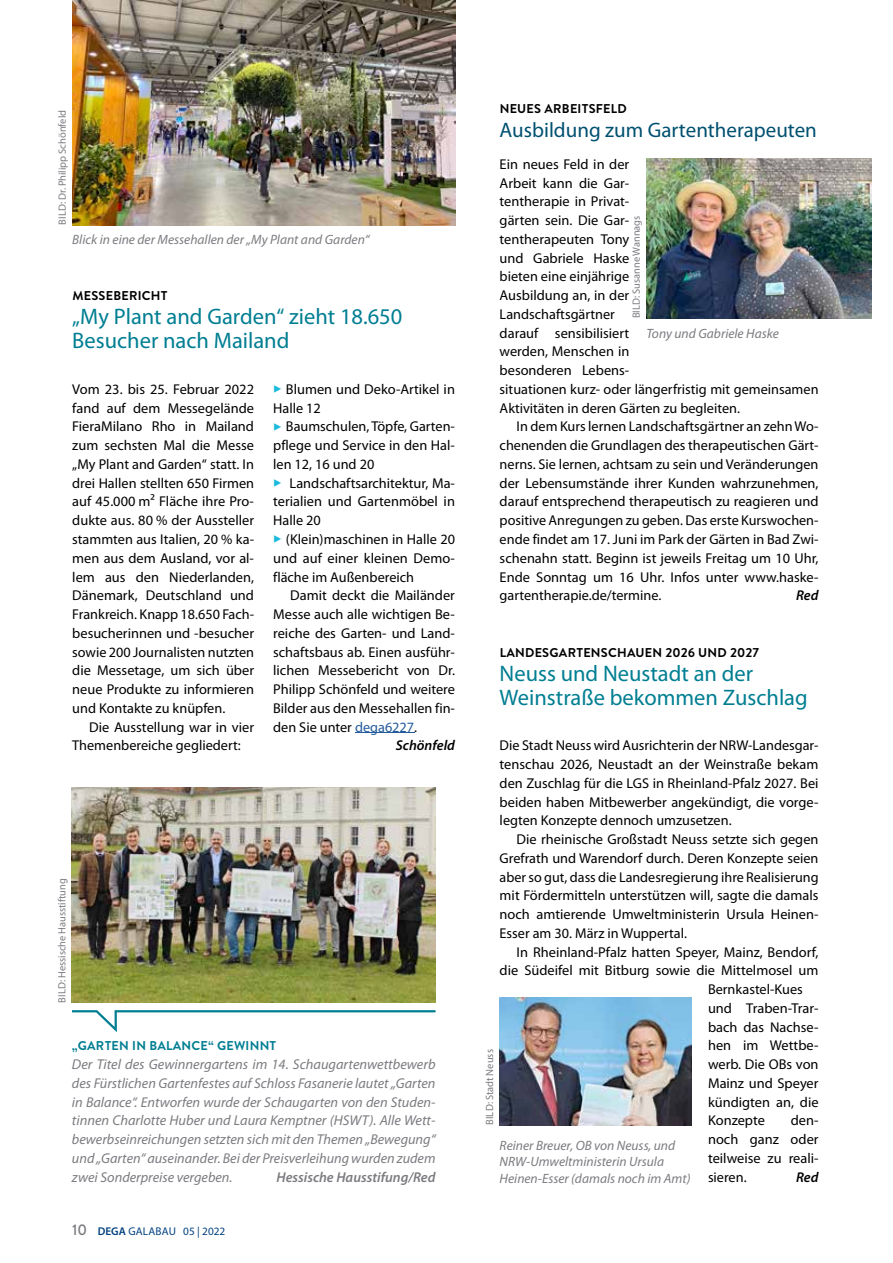
<style>
.page{position:relative;width:893px;height:1263px;background:#fff}
.page>*{position:absolute;margin:0;border:0;box-sizing:border-box;transform-origin:0 0}
.t1{font:22.5px/24px "Myriad Pro";color:#007e92}
.t2{font:21px "Myriad Pro";color:#005070}
.t3{font:14.25px/18.8px "Myriad Pro";color:#000;text-align:justify}
.t4{font:italic 14.25px/18.8px "Myriad Pro";color:#7b7b81;text-align:justify}
.t5{font:italic 600 14.25px "Myriad Pro";color:#7b7b81}
.t6{font:italic 600 14.25px "Myriad Pro";color:#000}
.t7{font:italic 13.5px/16.5px "Myriad Pro";color:#7b7b81}
.t8{font:700 12.75px "Brandon Text";letter-spacing:.02em;color:#000}
.t9{font:700 12.75px "Brandon Text";letter-spacing:.02em;color:#007e92}
.t10{font:11.25px "Myriad Pro";letter-spacing:.01em;color:#004180}
.t11{font:10.5px "Myriad Pro";color:#7b7b81}
.s1{font-family:"Minion Pro";font-size:15.75px;color:#19bade}
.s2{color:#245a9c}
.s3{font-family:"Brandon Text";font-weight:500;font-size:15px;color:#7b7b81}
.s4{font-weight:600}
</style>
<div class="page">
<hr style="left:355px;top:732px;width:59px;height:1px;background:#245a9c">
<img style="left:72px;top:788px;width:364px;height:215px">
<svg style="left:72px;top:1010px;width:364px;height:22px"></svg>
<img style="left:73px;top:0;width:382px;height:225px">
<img style="left:500px;top:998px;width:191px;height:127px">
<img style="left:646px;top:159px;width:225px;height:160px">
<p class="t11" style="left:56px;top:225px;width:117px;rotate:-90deg">BILD: Dr. Philipp Schönfeld</p>
<p class="t7" style="left:72px;top:231px;width:299px">Blick in eine der Messehallen der „My Plant and Garden“</p>
<p class="t8" style="left:72px;top:287px;width:97px">MESSEBERICHT</p>
<h1 class="t1" style="left:72px;top:304px;width:332px">„My Plant and Garden“ zieht 18.650<br>Besucher nach Mailand</h1>
<p class="t3" style="left:72px;top:380px;width:183px">Vom 23. bis 25. Februar 2022 fand auf dem Messegelände FieraMilano Rho in Mailand zum sechsten Mal die Messe „My Plant and Garden“ statt. In drei Hallen stellten 650 Firmen auf 45.000 m2 Fläche ihre Pro&shy;dukte aus. 80 % der Aussteller stammten aus Italien, 20 % ka&shy;men aus dem Ausland, vor al&shy;lem aus den Niederlanden, Dänemark, Deutschland und Frankreich. Knapp 18.650 Fach&shy;besucherinnen und -besucher sowie 200 Journalisten nutzten die Messetage, um sich über neue Produkte zu informieren und Kontakte zu knüpfen.</p>
<p class="t3" style="left:72px;top:717px;width:183px;text-indent:17px">Die Ausstellung war in vier<br>Themenbereiche gegliedert:</p>
<p class="t3" style="left:273px;top:380px;width:183px;text-align:left"><span class="s1">▶</span> Blumen und Deko-Artikel in<br>Halle 12<br><span class="s1">▶</span> Baumschulen, Töpfe, Garten&shy;pflege und Service in den Hal&shy;len 12, 16 und 20<br><span class="s1">▶</span> Landschaftsarchitektur, Ma&shy;terialien und Gartenmöbel in<br>Halle 20<br><span class="s1">▶</span> (Klein)maschinen in Halle 20 und auf einer kleinen Demo&shy;fläche im Außenbereich</p>
<p class="t3" style="left:290px;top:586px;width:166px">Damit deckt die Mailänder</p>
<p class="t3" style="left:273px;top:605px;width:183px">Messe auch alle wichtigen Be-</p>
<p class="t3" style="left:273px;top:623px;width:183px">reiche des Garten- und Land-</p>
<p class="t3" style="left:273px;top:642px;width:183px">schaftsbaus ab. Einen ausführ-</p>
<p class="t3" style="left:273px;top:661px;width:183px">lichen Messebericht von Dr.</p>
<p class="t3" style="left:273px;top:680px;width:183px">Philipp Schönfeld und weitere</p>
<p class="t3" style="left:273px;top:698px;width:183px">Bilder aus den Messehallen fin-</p>
<p class="t3" style="left:273px;top:717px;width:145px">den Sie unter <span class="s2">dega6227</span>.</p>
<p class="t6" style="left:396px;top:736px;width:61px">Schönfeld</p>
<p class="t11" style="left:55px;top:1003px;width:126px;rotate:-90deg">BILD: Hessische Hausstiftung</p>
<p class="t9" style="left:72px;top:1037px;width:206px">„GARTEN IN BALANCE“ GEWINNT</p>
<p class="t4" style="left:72px;top:1055px;width:365px">Der Titel des Gewinnergartens im 14. Schaugartenwettbewerb des Fürstlichen Gartenfestes auf Schloss Fasanerie lautet „Garten in Balance“. Entworfen wurde der Schaugarten von den Studen&shy;tinnen Charlotte Huber und Laura Kemptner (HSWT). Alle Wett&shy;bewerbseinreichungen setzten sich mit den Themen „Bewegung“ und „Garten“ auseinander. Bei der Preisverleihung wurden zudem zwei Sonderpreise vergeben.</p>
<p class="t5" style="left:276px;top:1168px;width:161px">Hessische Hausstifung/Red</p>
<p class="t10" style="left:72px;top:1224px;width:155px"><span class="s3">10</span> <span class="s4">DEGA</span> GALABAU 05 | 2022</p>
<p class="t8" style="left:500px;top:99px;width:129px">NEUES ARBEITSFELD</p>
<h2 class="t2" style="left:500px;top:117px;width:319px">Ausbildung zum Gartentherapeuten</h2>
<p class="t3" style="left:500px;top:155px;width:320px;text-align:left">Ein neues Feld in der<br>Arbeit kann die Gar-<br>tentherapie in Privat-<br>gärten sein. Die Gar-<br>tentherapeuten Tony<br>und Gabriele Haske<br>bieten eine einjährige<br>Ausbildung an, in der<br>Landschaftsgärtner<br>darauf sensibilisiert<br>werden, Menschen in<br>besonderen Lebens-<br>situationen kurz- oder längerfristig mit gemeinsamen<br>Aktivitäten in deren Gärten zu begleiten.</p>
<p class="t3" style="left:500px;top:417px;width:320px;text-indent:17px">In dem Kurs lernen Landschaftsgärtner an zehn Wo&shy;chenenden die Grundlagen des therapeutischen Gärt&shy;nerns. Sie lernen, achtsam zu sein und Veränderungen der Lebensumstände ihrer Kunden wahrzunehmen, darauf entsprechend therapeutisch zu reagieren und positive Anregungen zu geben. Das erste Kurswochen&shy;ende findet am 17. Juni im Park der Gärten in Bad Zwi&shy;schenahn statt. Beginn ist jeweils Freitag um 10 Uhr, Ende Sonntag um 16 Uhr. Infos unter www.haske&shy;gartentherapie.de/termine.</p>
<p class="t11" style="left:630px;top:318px;width:104px;rotate:-90deg">BILD: Susanne Wannags</p>
<p class="t7" style="left:646px;top:325px;width:134px">Tony und Gabriele Haske</p>
<p class="t6" style="left:796px;top:586px;width:24px">Red</p>
<p class="t8" style="left:500px;top:643px;width:261px">LANDESGARTENSCHAUEN 2026 UND 2027</p>
<h1 class="t1" style="left:500px;top:661px;width:310px">Neuss und Neustadt an der<br>Weinstraße bekommen Zuschlag</h1>
<p class="t3" style="left:500px;top:736px;width:320px">Die Stadt Neuss wird Ausrichterin der NRW-Landesgar&shy;tenschau 2026, Neustadt an der Weinstraße bekam den Zuschlag für die LGS in Rheinland-Pfalz 2027. Bei beiden haben Mitbewerber angekündigt, die vorge&shy;legten Konzepte dennoch umzusetzen.</p>
<p class="t3" style="left:500px;top:830px;width:320px;text-indent:17px">Die rheinische Großstadt Neuss setzte sich gegen Grefrath und Warendorf durch. Deren Konzepte seien aber so gut, dass die Landesregierung ihre Realisierung mit Fördermitteln unterstützen will, sagte die damals noch amtierende Umweltministerin Ursula Heinen-Esser am 30. März in Wuppertal.</p>
<p class="t3" style="left:517px;top:942px;width:303px">In Rheinland-Pfalz hatten Speyer, Mainz, Bendorf,</p>
<p class="t3" style="left:500px;top:961px;width:320px">die Südeifel mit Bitburg sowie die Mittelmosel um</p>
<p class="t3" style="left:708px;top:980px;width:96px">Bernkastel-Kues</p>
<p class="t3" style="left:708px;top:998px;width:112px">und Traben-Trar-</p>
<p class="t3" style="left:708px;top:1017px;width:112px">bach das Nachse-</p>
<p class="t3" style="left:708px;top:1036px;width:112px">hen im Wettbe-</p>
<p class="t3" style="left:708px;top:1055px;width:112px">werb. Die OBs von</p>
<p class="t3" style="left:708px;top:1073px;width:112px">Mainz und Speyer</p>
<p class="t3" style="left:708px;top:1092px;width:112px">kündigten an, die</p>
<p class="t3" style="left:708px;top:1111px;width:59px">Konzepte</p>
<p class="t11" style="left:483px;top:1125px;width:77px;rotate:-90deg">BILD: Stadt Neuss</p>
<p class="t3" style="left:708px;top:1111px;width:112px;text-indent:83px">den&shy;noch ganz oder teilweise zu reali&shy;sieren.</p>
<p class="t7" style="left:500px;top:1137px;width:192px">Reiner Breuer, OB von Neuss, und<br>NRW-Umweltministerin Ursula<br>Heinen-Esser (damals noch im Amt)</p>
<p class="t6" style="left:796px;top:1168px;width:24px">Red</p>
</div>
